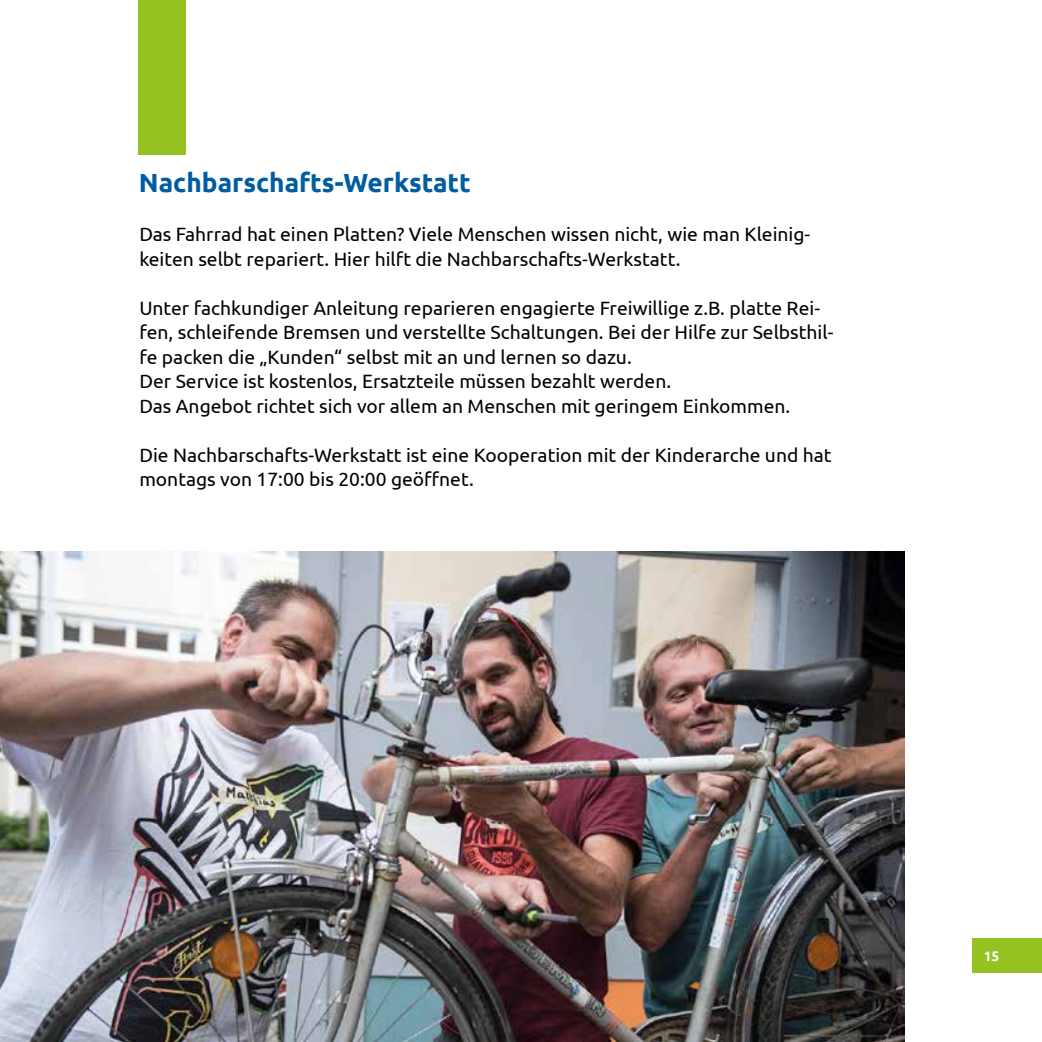
<style>
.page{position:relative;width:1042px;height:1042px;background:#fff}
.page>*{position:absolute;margin:0;border:0;box-sizing:border-box;transform-origin:0 0}
.t1{font:700 26.25px "Ubuntu";color:#005da1}
.t2{font:19.25px/24.5px "Ubuntu";color:#010202}
.t3{font:700 14px "Ubuntu";color:#fff}
</style>
<div class="page">
<img style="left:0;top:552px;width:904px;height:490px">
<div style="left:139px;top:0;width:47px;height:154px;background:#95c121"></div>
<div style="left:972px;top:938px;width:70px;height:34px;background:#95c121"></div>
<h1 class="t1" style="left:139px;top:167px;width:333px">Nachbarschafts-Werkstatt</h1>
<p class="t2" style="left:139px;top:221px;width:672px">Das Fahrrad hat einen Platten? Viele Menschen wissen nicht, wie man Kleinig&shy;keiten selbt repariert. Hier hilft die Nachbarschafts-Werkstatt.</p>
<p class="t2" style="left:139px;top:295px;width:695px">Unter fachkundiger Anleitung reparieren engagierte Freiwillige z.B. platte Rei&shy;fen, schleifende Bremsen und verstellte Schaltungen. Bei der Hilfe zur Selbsthil&shy;fe packen die „Kunden“ selbst mit an und lernen so dazu.<br>Der Service ist kostenlos, Ersatzteile müssen bezahlt werden.<br>Das Angebot richtet sich vor allem an Menschen mit geringem Einkommen.</p>
<p class="t2" style="left:139px;top:442px;width:694px">Die Nachbarschafts-Werkstatt ist eine Kooperation mit der Kinderarche und hat montags von 17:00 bis 20:00 geöffnet.</p>
<p class="t3" style="left:983px;top:947px;width:17px">15</p>
</div>
